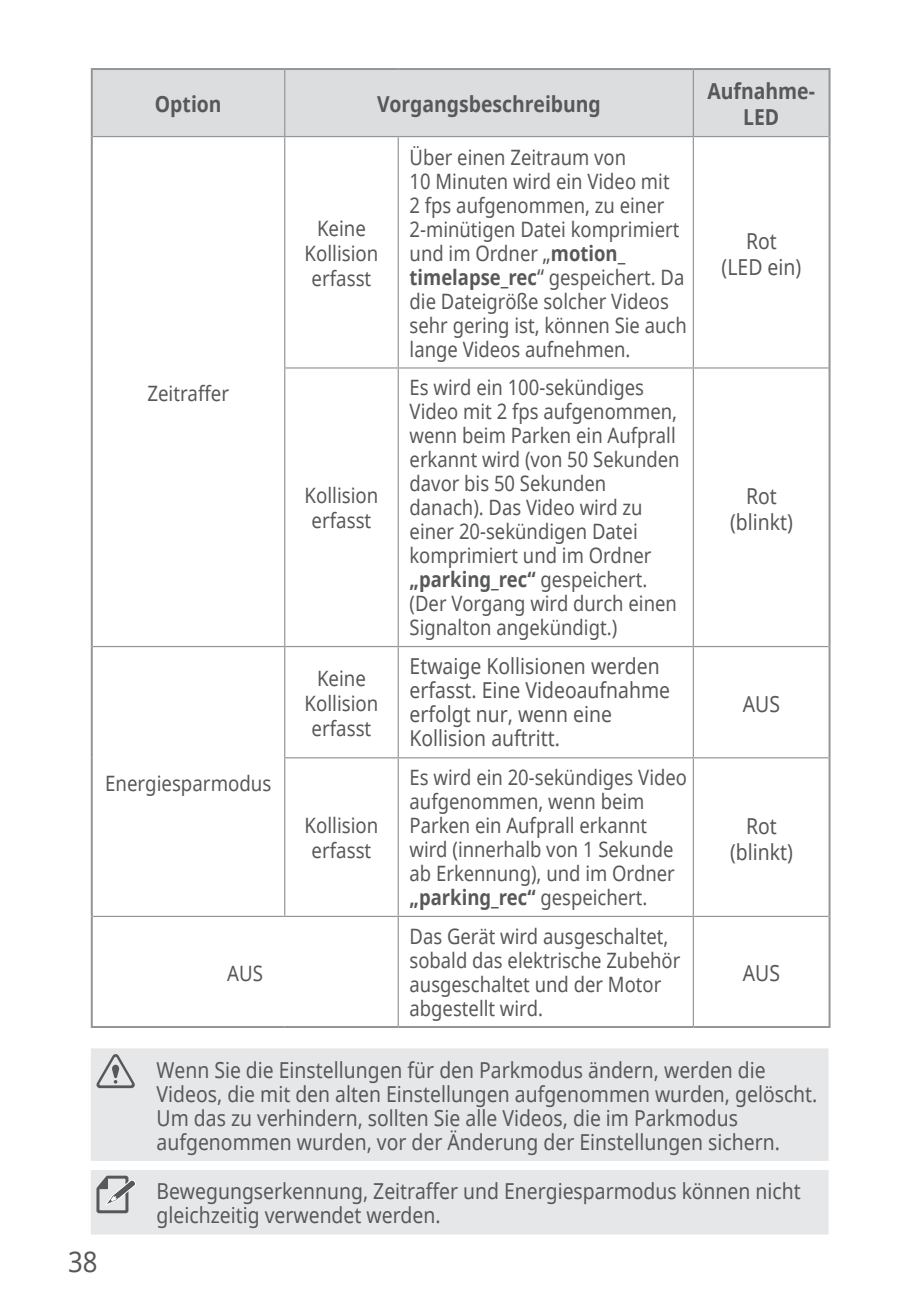
<style>
.page{position:relative;width:908px;height:1304px;background:#fff}
.page>*{position:absolute;margin:0;border:0;box-sizing:border-box;transform-origin:0 0}
.t1{font:28px "Noto Sans";color:#57585a;scale:.92 1}
.t2{font:22px/24px "Noto Sans";color:#57585a;text-align:center;scale:.88 1}
.t3{font:700 22px/26px "Noto Sans";color:#57585a;text-align:center;scale:.88 1}
.t4{font:21.2px/24px "Noto Sans";color:#57585a;scale:.87 1}
.t5{font:21.2px/25.2px "Noto Sans";color:#57585a;text-align:center;scale:.88 1}
.s1{font-size:22px}
.s2{font-weight:700}
</style>
<div class="page">
<div style="left:93px;top:70px;width:735px;height:66px;background:#dcdddf"></div>
<hr style="left:284px;top:70px;width:1px;height:66px;background:#939598">
<hr style="left:692px;top:70px;width:1px;height:66px;background:#939598">
<hr style="left:93px;top:136px;width:191px;height:1px;background:#939598">
<hr style="left:284px;top:136px;width:114px;height:1px;background:#939598">
<hr style="left:284px;top:137px;width:1px;height:230px;background:#939598">
<hr style="left:398px;top:136px;width:295px;height:1px;background:#939598">
<hr style="left:397px;top:137px;width:2px;height:230px;background:#939598">
<hr style="left:693px;top:136px;width:135px;height:1px;background:#939598">
<hr style="left:692px;top:137px;width:1px;height:230px;background:#939598">
<hr style="left:284px;top:367px;width:114px;height:2px;background:#939598">
<hr style="left:284px;top:369px;width:1px;height:277px;background:#939598">
<hr style="left:398px;top:367px;width:295px;height:2px;background:#939598">
<hr style="left:397px;top:369px;width:2px;height:277px;background:#939598">
<hr style="left:693px;top:367px;width:135px;height:2px;background:#939598">
<hr style="left:692px;top:369px;width:1px;height:277px;background:#939598">
<hr style="left:93px;top:646px;width:191px;height:1px;background:#939598">
<hr style="left:284px;top:646px;width:114px;height:1px;background:#939598">
<hr style="left:284px;top:647px;width:1px;height:110px;background:#939598">
<hr style="left:398px;top:646px;width:295px;height:1px;background:#939598">
<hr style="left:397px;top:647px;width:2px;height:110px;background:#939598">
<hr style="left:693px;top:646px;width:135px;height:1px;background:#939598">
<hr style="left:692px;top:647px;width:1px;height:110px;background:#939598">
<hr style="left:284px;top:757px;width:114px;height:1px;background:#939598">
<hr style="left:284px;top:758px;width:1px;height:158px;background:#939598">
<hr style="left:398px;top:757px;width:295px;height:1px;background:#939598">
<hr style="left:397px;top:758px;width:2px;height:158px;background:#939598">
<hr style="left:693px;top:757px;width:135px;height:1px;background:#939598">
<hr style="left:692px;top:758px;width:1px;height:158px;background:#939598">
<hr style="left:93px;top:916px;width:191px;height:1px;background:#939598">
<hr style="left:284px;top:916px;width:114px;height:1px;background:#939598">
<hr style="left:398px;top:916px;width:295px;height:1px;background:#939598">
<hr style="left:397px;top:917px;width:2px;height:109px;background:#939598">
<hr style="left:693px;top:916px;width:135px;height:1px;background:#939598">
<hr style="left:692px;top:917px;width:1px;height:109px;background:#939598">
<hr style="left:91px;top:1026px;width:193px;height:2px;background:#939598">
<hr style="left:284px;top:1026px;width:114px;height:2px;background:#939598">
<hr style="left:398px;top:1026px;width:295px;height:2px;background:#939598">
<hr style="left:693px;top:1026px;width:137px;height:2px;background:#939598">
<hr style="left:91px;top:68px;width:193px;height:2px;background:#939598">
<hr style="left:91px;top:70px;width:2px;height:67px;background:#939598">
<hr style="left:284px;top:68px;width:114px;height:2px;background:#939598">
<hr style="left:398px;top:68px;width:295px;height:2px;background:#939598">
<hr style="left:693px;top:68px;width:137px;height:2px;background:#939598">
<hr style="left:828px;top:70px;width:2px;height:67px;background:#939598">
<hr style="left:91px;top:137px;width:2px;height:231px;background:#939598">
<hr style="left:828px;top:137px;width:2px;height:231px;background:#939598">
<hr style="left:91px;top:368px;width:2px;height:279px;background:#939598">
<hr style="left:828px;top:368px;width:2px;height:279px;background:#939598">
<hr style="left:91px;top:647px;width:2px;height:111px;background:#939598">
<hr style="left:828px;top:647px;width:2px;height:111px;background:#939598">
<hr style="left:91px;top:758px;width:2px;height:158px;background:#939598">
<hr style="left:828px;top:758px;width:2px;height:158px;background:#939598">
<hr style="left:91px;top:916px;width:2px;height:110px;background:#939598">
<hr style="left:828px;top:916px;width:2px;height:110px;background:#939598">
<div style="left:91px;top:1048px;width:737px;height:113px;background:#e6e7e9"></div>
<svg style="left:96px;top:1054px;width:39px;height:34px"></svg>
<div style="left:91px;top:1170px;width:737px;height:64px;background:#e6e7e9"></div>
<p class="t3" style="left:155px;top:91px;width:77px">Option</p>
<p class="t3" style="left:377px;top:91px;width:255px">Vorgangsbeschreibung</p>
<p class="t5" style="left:147px;top:380px;width:94px">Zeitraffer</p>
<p class="t5" style="left:105px;top:770px;width:190px">Energiesparmodus</p>
<p class="t5" style="left:227px;top:960px;width:42px">AUS</p>
<p class="t5" style="left:304px;top:215px;width:85px">Keine<br>Kollision erfasst</p>
<p class="t5" style="left:304px;top:482px;width:85px">Kollision erfasst</p>
<p class="t5" style="left:304px;top:665px;width:85px">Keine<br>Kollision erfasst</p>
<p class="t5" style="left:304px;top:812px;width:85px">Kollision erfasst</p>
<p class="t4" style="left:409px;top:144px;width:320px">Über einen Zeitraum von<br>10 Minuten wird ein Video mit<br>2 fps aufgenommen, zu einer<br>2-minütigen Datei komprimiert und im Ordner <span class="s1">„</span><span class="s2">motion_ timelapse_rec</span><span class="s1">“</span> gespeichert. Da die Dateigröße solcher Videos sehr gering ist, können Sie auch lange Videos aufnehmen.</p>
<p class="t4" style="left:409px;top:375px;width:312px">Es wird ein 100-sekündiges<br>Video mit 2 fps aufgenommen, wenn beim Parken ein Aufprall erkannt wird (von 50 Sekunden davor bis 50 Sekunden danach). Das Video wird zu einer 20-sekündigen Datei komprimiert und im Ordner <span class="s2">„parking_rec“</span> gespeichert. (Der Vorgang wird durch einen<br>Signalton angekündigt.)</p>
<p class="t2" style="left:409px;top:654px;width:297px;text-align:left">Etwaige Kollisionen werden erfasst. Eine Videoaufnahme erfolgt nur, wenn eine<br>Kollision auftritt.</p>
<p class="t4" style="left:409px;top:765px;width:320px">Es wird ein 20-sekündiges Video aufgenommen, wenn beim<br>Parken ein Aufprall erkannt wird (innerhalb von 1 Sekunde ab Erkennung), und im Ordner <span class="s2">„parking_rec“</span> gespeichert.</p>
<p class="t4" style="left:409px;top:923px;width:312px">Das Gerät wird ausgeschaltet, sobald das elektrische Zubehör ausgeschaltet und der Motor abgestellt wird.</p>
<p class="t3" style="left:707px;top:78px;width:124px">Aufnahme-<br>LED</p>
<p class="t2" style="left:721px;top:228px;width:92px;line-height:26px">Rot<br>(LED ein)</p>
<p class="t2" style="left:729px;top:482px;width:73px;line-height:26px">Rot (blinkt)</p>
<p class="t2" style="left:742px;top:691px;width:44px">AUS</p>
<p class="t2" style="left:729px;top:812px;width:73px;line-height:26px">Rot (blinkt)</p>
<p class="t2" style="left:742px;top:961px;width:44px">AUS</p>
<h1 class="t1" style="left:68px;top:1242px;width:34px">38</h1>
<p class="t2" style="left:156px;top:1057px;width:752px;text-align:left">Wenn Sie die Einstellungen für den Parkmodus ändern, werden die Videos, die mit den alten Einstellungen aufgenommen wurden, gelöscht.<br>Um das zu verhindern, sollten Sie alle Videos, die im Parkmodus aufgenommen wurden, vor der Änderung der Einstellungen sichern.</p>
<p class="t2" style="left:156px;top:1179px;width:733px;text-align:left">Bewegungserkennung, Zeitraffer und Energiesparmodus können nicht gleichzeitig verwendet werden.</p>
</div>
